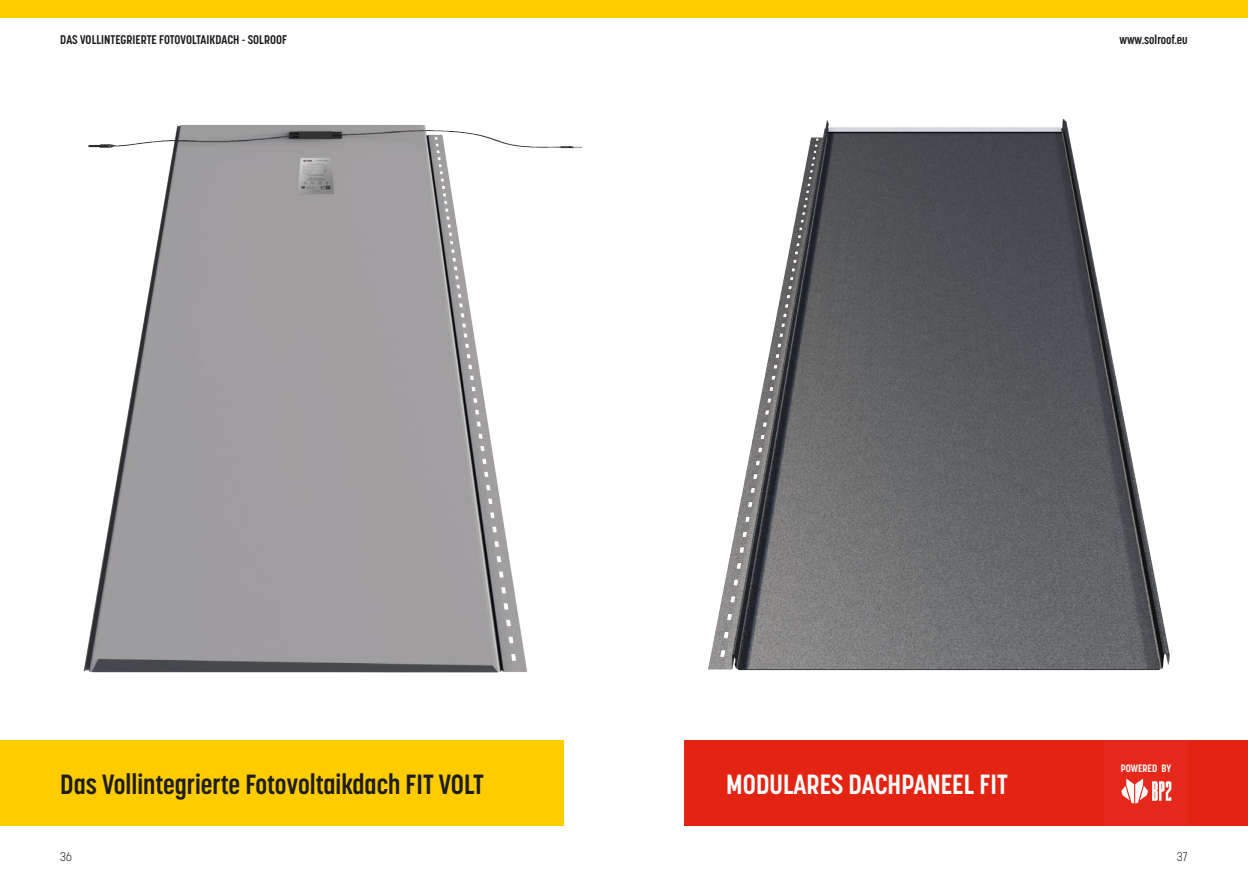
<style>
.page{position:relative;width:1248px;height:886px;background:#fff}
.page>*{position:absolute;margin:0;border:0;box-sizing:border-box;transform-origin:0 0}
.t1{font:700 27.5px "Korolev Condensed";color:#1d1d1b}
.t2{font:700 27.5px "Korolev Condensed";color:#fff}
.t3{font:700 12.5px "Korolev Condensed";color:#1d1d1b}
.t4{font:300 12.5px "Korolev Condensed";color:#1d1d1b}
.t5{font:700 10.62px "Korolev Condensed";color:#fff}
</style>
<div class="page">
<div style="left:0;top:0;width:624px;height:18px;background:#fc0"></div>
<div style="left:624px;top:0;width:623px;height:18px;background:#fc0"></div>
<img style="left:708px;top:119px;width:462px;height:552px">
<div style="left:684px;top:741px;width:563px;height:85px;background:#e42413"></div>
<div style="left:1103px;top:741px;width:84px;height:85px;background:#e52819"></div>
<svg style="left:1121px;top:778px;width:50px;height:25px"></svg>
<img style="left:83px;top:125px;width:500px;height:548px">
<div style="left:0;top:741px;width:563px;height:85px;background:#fc0"></div>
<p class="t3" style="left:60px;top:32px;width:228px">DAS VOLLINTEGRIERTE FOTOVOLTAIKDACH - SOLROOF</p>
<p class="t3" style="left:1119px;top:32px;width:70px">www.solroof.eu</p>
<p class="t1" style="left:60px;top:768px;width:425px">Das Vollintegrierte Fotovoltaikdach FIT VOLT</p>
<p class="t2" style="left:726px;top:768px;width:283px">MODULARES DACHPANEEL FIT</p>
<p class="t5" style="left:1120px;top:762px;width:52px">POWERED BY</p>
<p class="t4" style="left:60px;top:849px;width:13px">36</p>
<p class="t4" style="left:1176px;top:849px;width:12px">37</p>
</div>
